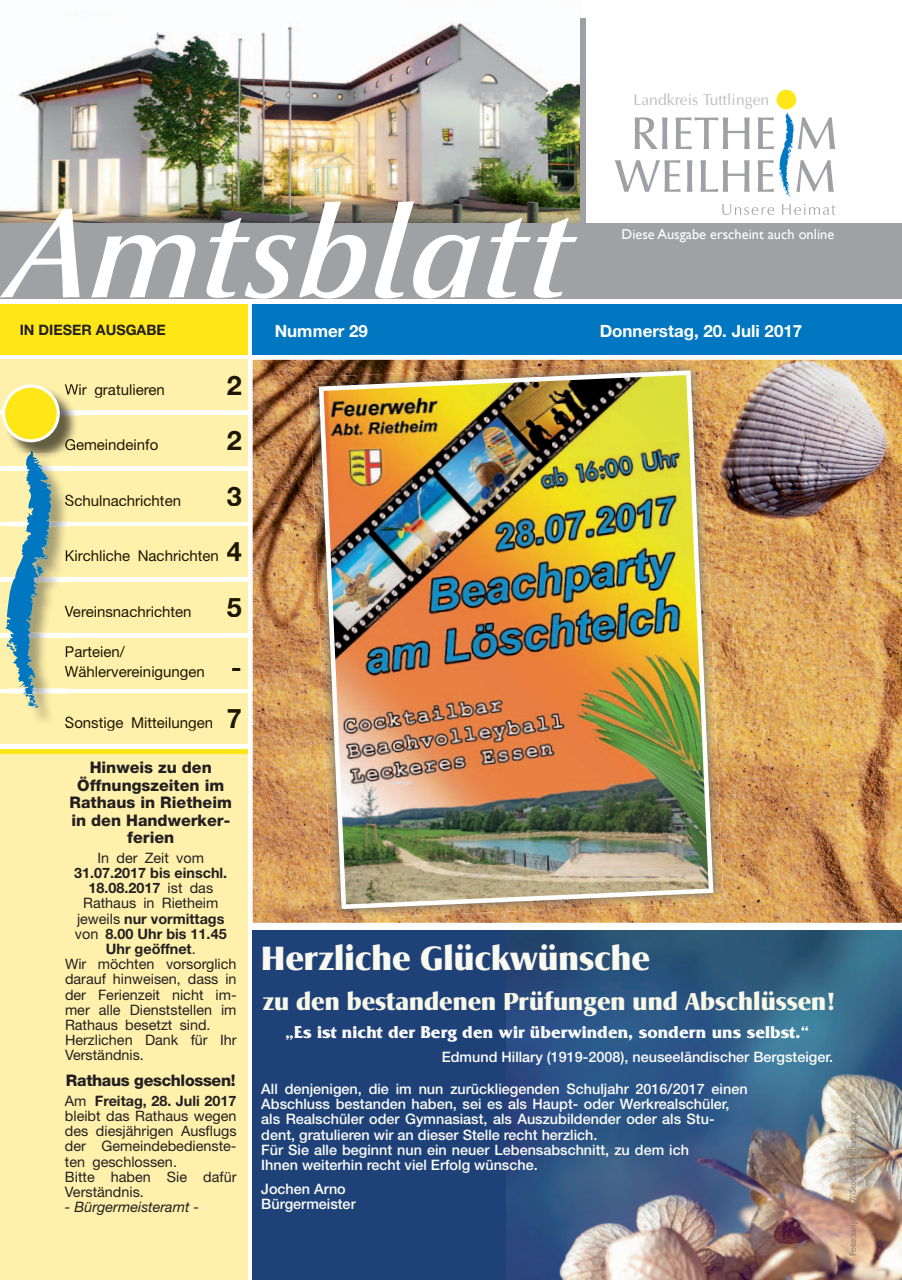
<style>
.page{position:relative;width:902px;height:1280px;background:#fff}
.page>*{position:absolute;margin:0;border:0;box-sizing:border-box;transform-origin:0 0}
.t1{font:700 33px "Signata BQ";color:#f9f9ef}
.t2{font:700 27px "Helvetica Neue";color:#1d1700}
.t3{font:700 24px "Signata BQ";color:#f8f8e9}
.t4{font:700 18px "Friz Quadrata";color:#fdfdfd}
.t5{font:700 16.95px "Helvetica Neue";color:#fff}
.t6{font:800 16.05px/17.5px "Helvetica Neue";color:#231f20;text-align:center}
.t7{font:800 16.05px "Helvetica Neue";letter-spacing:-.02em;color:#231f20}
.t8{font:15.75px "Optima";color:#bcbdc0}
.t9{font:15px/19.5px "Helvetica Neue";color:#1d1700}
.t10{font:500 14.4px/15.1px "Helvetica Neue";color:#fdfdfd}
.t11{font:14.4px/15.1px "Helvetica Neue";color:#231f20}
.t12{font:700 14.4px "Helvetica Neue";color:#231f20}
.t13{font:14.4px "Gill Sans";color:#fff}
.t14{font:italic 14.4px "Helvetica Neue";color:#231f20}
.t15{font:9px "Gill Sans";color:#877971}
.s1{font-weight:700;font-size:27px}
.s2{font-weight:400}
.s3{font-weight:700}
</style>
<div class="page">
<img style="left:17px;top:21px;width:563px;height:202px">
<svg style="left:615px;top:113px;width:220px;height:102px"></svg>
<div style="left:776px;top:90px;width:20px;height:19px;background:#ffe616;border-radius:50%"></div>
<div style="left:0;top:223px;width:901px;height:76px;background:#a0a1a5"></div>
<div style="left:580px;top:18px;width:6px;height:213px;background:#a0a1a5"></div>
<div style="left:0;top:304px;width:247px;height:50px;background:#ffe616"></div>
<div style="left:0;top:360px;width:247px;height:50px;background:#fff1ab"></div>
<div style="left:0;top:415px;width:247px;height:51px;background:#fff1ab"></div>
<div style="left:0;top:527px;width:247px;height:50px;background:#fff1ab"></div>
<div style="left:0;top:638px;width:247px;height:50px;background:#fff1ab"></div>
<div style="left:0;top:471px;width:247px;height:50px;background:#fff1ab"></div>
<div style="left:0;top:582px;width:247px;height:51px;background:#fff1ab"></div>
<div style="left:0;top:694px;width:247px;height:50px;background:#fff1ab"></div>
<div style="left:253px;top:304px;width:648px;height:50px;background:#0077c0"></div>
<svg style="left:0;top:201px;width:577px;height:98px"></svg>
<img style="left:52px;top:469px;width:18px;height:225px">
<img style="left:52px;top:527px;width:18px;height:50px">
<img style="left:52px;top:638px;width:18px;height:50px">
<img style="left:52px;top:582px;width:18px;height:51px">
<img style="left:34px;top:708px;width:36px;height:13px">
<img style="left:12px;top:442px;width:60px;height:12px">
<svg style="left:5px;top:451px;width:47px;height:257px"></svg>
<img style="left:253px;top:360px;width:648px;height:563px">
<div style="left:0;top:755px;width:247px;height:525px;background:#fff1ab"></div>
<div style="left:252px;top:930px;width:262px;height:350px;background:#1e4278"></div>
<img style="left:506px;top:930px;width:395px;height:350px">
<svg style="left:2px;top:384px;width:77px;height:58px"></svg>
<img style="left:65px;top:387px;width:14px;height:11px">
<img style="left:65px;top:439px;width:14px;height:11px">
<svg style="left:65px;top:495px;width:5px;height:11px"></svg>
<svg style="left:66px;top:550px;width:4px;height:11px"></svg>
<svg style="left:65px;top:606px;width:5px;height:11px"></svg>
<svg style="left:66px;top:646px;width:4px;height:11px"></svg>
<img style="left:65px;top:666px;width:5px;height:14px">
<svg style="left:65px;top:717px;width:5px;height:10px"></svg>
<img style="left:308px;top:370px;width:11px;height:41px">
<img style="left:464px;top:364px;width:155px;height:6px">
<img style="left:619px;top:360px;width:83px;height:10px">
<img style="left:310px;top:411px;width:9px;height:51px">
<img style="left:713px;top:818px;width:9px;height:50px">
<img style="left:330px;top:909px;width:134px;height:10px">
<img style="left:464px;top:909px;width:156px;height:4px">
<img style="left:713px;top:868px;width:10px;height:39px">
<img style="left:319px;top:370px;width:394px;height:539px">
<p class="t8" style="left:633px;top:90px;width:137px">Landkreis Tuttlingen</p>
<p class="t13" style="left:621px;top:226px;width:214px">Diese Ausgabe erscheint auch online</p>
<p class="t12" style="left:20px;top:321px;width:148px">IN DIESER AUSGABE</p>
<p class="t9" style="left:65px;top:379px;width:102px">Wir gratulieren</p>
<h2 class="t2" style="left:227px;top:368px;width:17px">2</h2>
<p class="t9" style="left:65px;top:435px;width:95px">Gemeindeinfo</p>
<h2 class="t2" style="left:227px;top:424px;width:17px">2</h2>
<p class="t9" style="left:65px;top:490px;width:118px">Schulnachrichten</p>
<h2 class="t2" style="left:227px;top:479px;width:17px">3</h2>
<p class="t9" style="left:65px;top:546px;width:179px">Kirchliche Nachrichten <span class="s1">4</span></p>
<p class="t9" style="left:65px;top:601px;width:128px">Vereinsnachrichten</p>
<h2 class="t2" style="left:227px;top:590px;width:17px">5</h2>
<p class="t9" style="left:65px;top:642px;width:179px">Parteien/<br>Wählervereinigungen <span class="s1">-</span></p>
<p class="t9" style="left:65px;top:712px;width:179px">Sonstige Mitteilungen <span class="s1">7</span></p>
<p class="t6" style="left:70px;top:758px;width:164px">Hinweis zu den<br>Öffnungszeiten im<br>Rathaus in Rietheim in den Handwerker&shy;ferien</p>
<p class="t11" style="left:98px;top:850px;width:108px">In der Zeit vom</p>
<p class="t12" style="left:74px;top:864px;width:154px">31.07.2017 bis einschl.</p>
<p class="t12" style="left:88px;top:879px;width:126px">18.08.2017 <span class="s2">ist das</span></p>
<p class="t11" style="left:83px;top:895px;width:137px">Rathaus in Rietheim</p>
<p class="t12" style="left:77px;top:909px;width:149px"><span class="s2">jeweils</span> nur vormittags</p>
<p class="t12" style="left:75px;top:925px;width:153px"><span class="s2">von</span> 8.00 Uhr bis 11.45</p>
<p class="t12" style="left:106px;top:940px;width:91px">Uhr geöffnet<span class="s2">.</span></p>
<p class="t11" style="left:65px;top:956px;width:173px">Wir möchten vorsorglich</p>
<p class="t11" style="left:65px;top:971px;width:173px">darauf hinweisen, dass in</p>
<p class="t11" style="left:65px;top:987px;width:173px">der Ferienzeit nicht im-</p>
<p class="t11" style="left:65px;top:1002px;width:173px">mer alle Dienststellen im</p>
<p class="t11" style="left:65px;top:1017px;width:147px">Rathaus besetzt sind.</p>
<p class="t11" style="left:65px;top:1032px;width:173px">Herzlichen Dank für Ihr</p>
<p class="t11" style="left:65px;top:1047px;width:80px">Verständnis.</p>
<p class="t7" style="left:66px;top:1071px;width:171px">Rathaus geschlossen!</p>
<p class="t11" style="left:65px;top:1093px;width:173px">Am <span class="s3">Freitag, 28. Juli 2017 </span>bleibt das Rathaus wegen des diesjährigen Ausflugs der Gemeindebedienste&shy;ten geschlossen.<br>Bitte haben Sie dafür<br>Verständnis.</p>
<p class="t14" style="left:65px;top:1198px;width:136px">- Bürgermeisteramt -</p>
<p class="t5" style="left:275px;top:320px;width:95px">Nummer 29</p>
<p class="t5" style="left:599px;top:320px;width:204px">Donnerstag, 20. Juli 2017</p>
<h1 class="t1" style="left:261px;top:939px;width:390px">Herzliche Glückwünsche</h1>
<h3 class="t3" style="left:263px;top:987px;width:573px">zu den bestandenen Prüfungen und Abschlüssen!</h3>
<p class="t4" style="left:285px;top:1022px;width:526px">„Es ist nicht der Berg den wir überwinden, sondern uns selbst.“</p>
<p class="t10" style="left:441px;top:1049px;width:393px">Edmund Hillary (1919-2008), neuseeländischer Bergsteiger.</p>
<p class="t10" style="left:261px;top:1081px;width:488px">All denjenigen, die im nun zurückliegenden Schuljahr 2016/2017 einen Abschluss bestanden haben, sei es als Haupt- oder Werkrealschüler, als Realschüler oder Gymnasiast, als Auszubildender oder als Stu&shy;dent, gratulieren wir an dieser Stelle recht herzlich.<br>Für Sie alle beginnt nun ein neuer Lebensabschnitt, zu dem ich<br>Ihnen weiterhin recht viel Erfolg wünsche.</p>
<p class="t10" style="left:261px;top:1181px;width:96px">Jochen Arno<br>Bürgermeister</p>
<p class="t15" style="left:847px;top:1256px;width:146px;rotate:-90deg">Foto: tanjichica7/iStock&amp;/Thinkstock.jpg</p>
</div>
